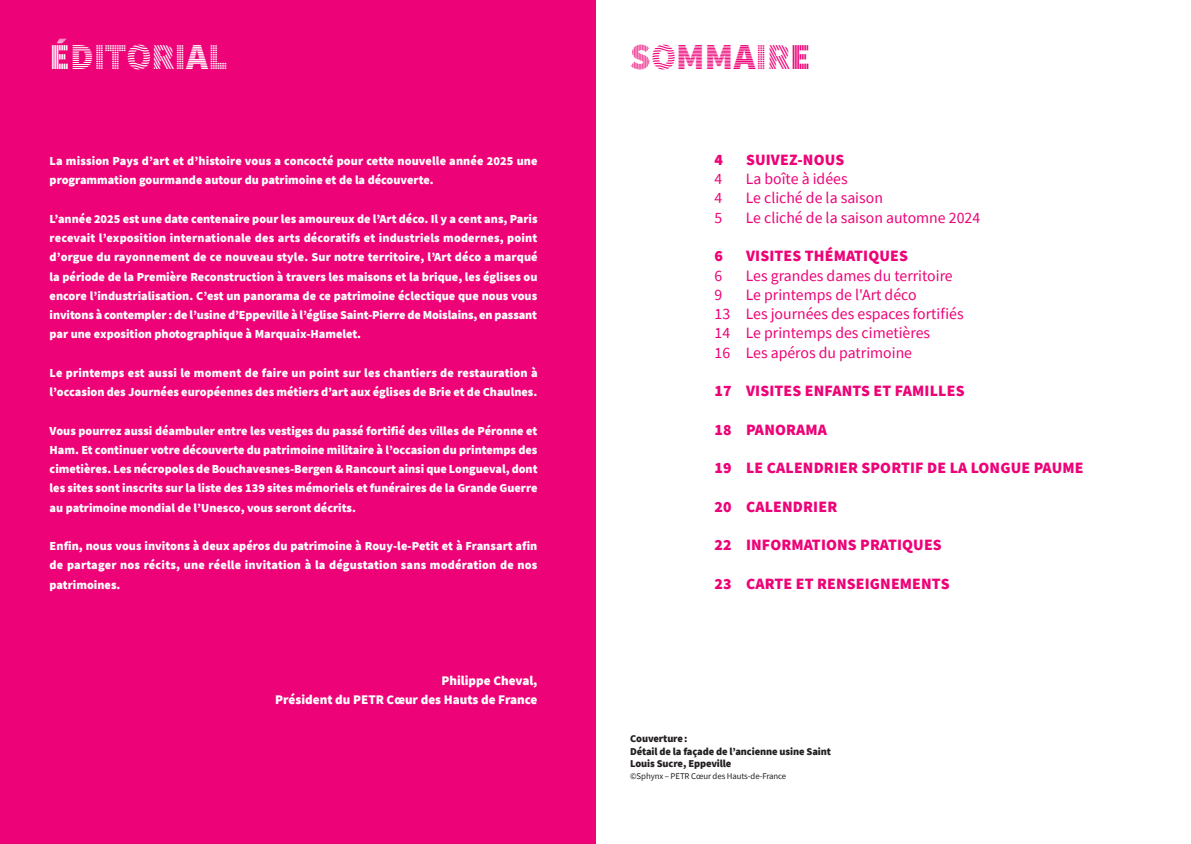
<style>
.page{position:relative;width:1191px;height:844px;background:#fff}
.page>*{position:absolute;margin:0;border:0;box-sizing:border-box;transform-origin:0 0}
.t1{font:900 36.75px "Source Sans Pro DISPLAYV2";color:#fff}
.t2{font:900 36.75px "Source Sans Pro DISPLAYV2";color:#ed0277}
.t3{font:15.75px/19.2px "Source Sans Pro";color:#ed0277}
.t4{font:900 15.75px "Source Sans Pro";letter-spacing:.01em;color:#ed0277}
.t5{font:900 13.12px/19.2px "Source Sans Pro";color:#fff;text-align:right}
.t6{font:900 12.25px/19.2px "Source Sans Pro";color:#fff;text-align:justify}
.t7{font:900 10.5px/12.2px "Source Sans Pro";letter-spacing:-.01em;color:#231f20}
.t8{font:8.75px "Source Sans Pro";letter-spacing:-.01em;color:#231f20}
</style>
<div class="page">
<div style="left:0;top:0;width:595px;height:843px;background:#ed0277"></div>
<h1 class="t1" style="left:50px;top:37px;width:179px">ÉDITORIAL</h1>
<h1 class="t2" style="left:630px;top:37px;width:182px">SOMMAIRE</h1>
<p class="t6" style="left:50px;top:151px;width:489px">La mission Pays d’art et d’histoire vous a concocté pour cette nouvelle année 2025 une programmation gourmande autour du patrimoine et de la découverte.</p>
<p class="t6" style="left:50px;top:209px;width:489px">L’année 2025 est une date centenaire pour les amoureux de l’Art déco. Il y a cent ans, Paris recevait l’exposition internationale des arts décoratifs et industriels modernes, point d’orgue du rayonnement de ce nouveau style. Sur notre territoire, l’Art déco a marqué la période de la Première Reconstruction à travers les maisons et la brique, les églises ou encore l’industrialisation. C’est un panorama de ce patrimoine éclectique que nous vous invitons à contempler : de l’usine d’Eppeville à l’église Saint-Pierre de Moislains, en passant par une exposition photographique à Marquaix-Hamelet.</p>
<p class="t6" style="left:50px;top:363px;width:489px">Le printemps est aussi le moment de faire un point sur les chantiers de restauration à l’occasion des Journées européennes des métiers d’art aux églises de Brie et de Chaulnes.</p>
<p class="t6" style="left:50px;top:420px;width:489px">Vous pourrez aussi déambuler entre les vestiges du passé fortifié des villes de Péronne et Ham. Et continuer votre découverte du patrimoine militaire à l’occasion du printemps des cimetières. Les nécropoles de Bouchavesnes-Bergen &amp; Rancourt ainsi que Longueval, dont les sites sont inscrits sur la liste des 139 sites mémoriels et funéraires de la Grande Guerre au patrimoine mondial de l’Unesco, vous seront décrits.</p>
<p class="t6" style="left:50px;top:536px;width:489px">Enfin, nous vous invitons à deux apéros du patrimoine à Rouy-le-Petit et à Fransart afin de partager nos récits, une réelle invitation à la dégustation sans modération de nos patrimoines.</p>
<p class="t5" style="left:275px;top:670px;width:264px">Philippe Cheval,<br>Président du PETR Cœur des Hauts de France</p>
<p class="t4" style="left:714px;top:149px;width:10px">4</p>
<p class="t4" style="left:746px;top:149px;width:100px">SUIVEZ-NOUS</p>
<p class="t3" style="left:714px;top:169px;width:9px">4</p>
<p class="t3" style="left:745px;top:169px;width:103px">La boîte à idées</p>
<p class="t3" style="left:714px;top:188px;width:9px">4</p>
<p class="t3" style="left:745px;top:188px;width:139px">Le cliché de la saison</p>
<p class="t3" style="left:714px;top:208px;width:9px">5</p>
<p class="t3" style="left:745px;top:208px;width:236px">Le cliché de la saison automne 2024</p>
<p class="t4" style="left:714px;top:245px;width:10px">6</p>
<p class="t4" style="left:746px;top:245px;width:163px">VISITES THÉMATIQUES</p>
<p class="t3" style="left:714px;top:265px;width:9px">6</p>
<p class="t3" style="left:745px;top:265px;width:209px">Les grandes dames du territoire</p>
<p class="t3" style="left:714px;top:285px;width:9px">9</p>
<p class="t3" style="left:714px;top:285px;width:250px;text-indent:31px">Le printemps de l'Art déco<br>13 Les journées des espaces fortifiés<br>14 Le printemps des cimetières<br>16 Les apéros du patrimoine</p>
<p class="t4" style="left:714px;top:380px;width:251px">17 VISITES ENFANTS ET FAMILLES</p>
<p class="t4" style="left:714px;top:418px;width:114px">18 PANORAMA</p>
<p class="t4" style="left:714px;top:457px;width:371px">19 LE CALENDRIER SPORTIF DE LA LONGUE PAUME</p>
<p class="t4" style="left:714px;top:495px;width:124px">20 CALENDRIER</p>
<p class="t4" style="left:714px;top:534px;width:229px">22 INFORMATIONS PRATIQUES</p>
<p class="t4" style="left:714px;top:572px;width:236px">23 CARTE ET RENSEIGNEMENTS</p>
<p class="t7" style="left:630px;top:732px;width:202px">Couverture :<br>Détail de la façade de l’ancienne usine Saint<br>Louis Sucre, Eppeville</p>
<p class="t8" style="left:630px;top:770px;width:157px">©Sphynx – PETR Cœur des Hauts-de-France</p>
</div>
